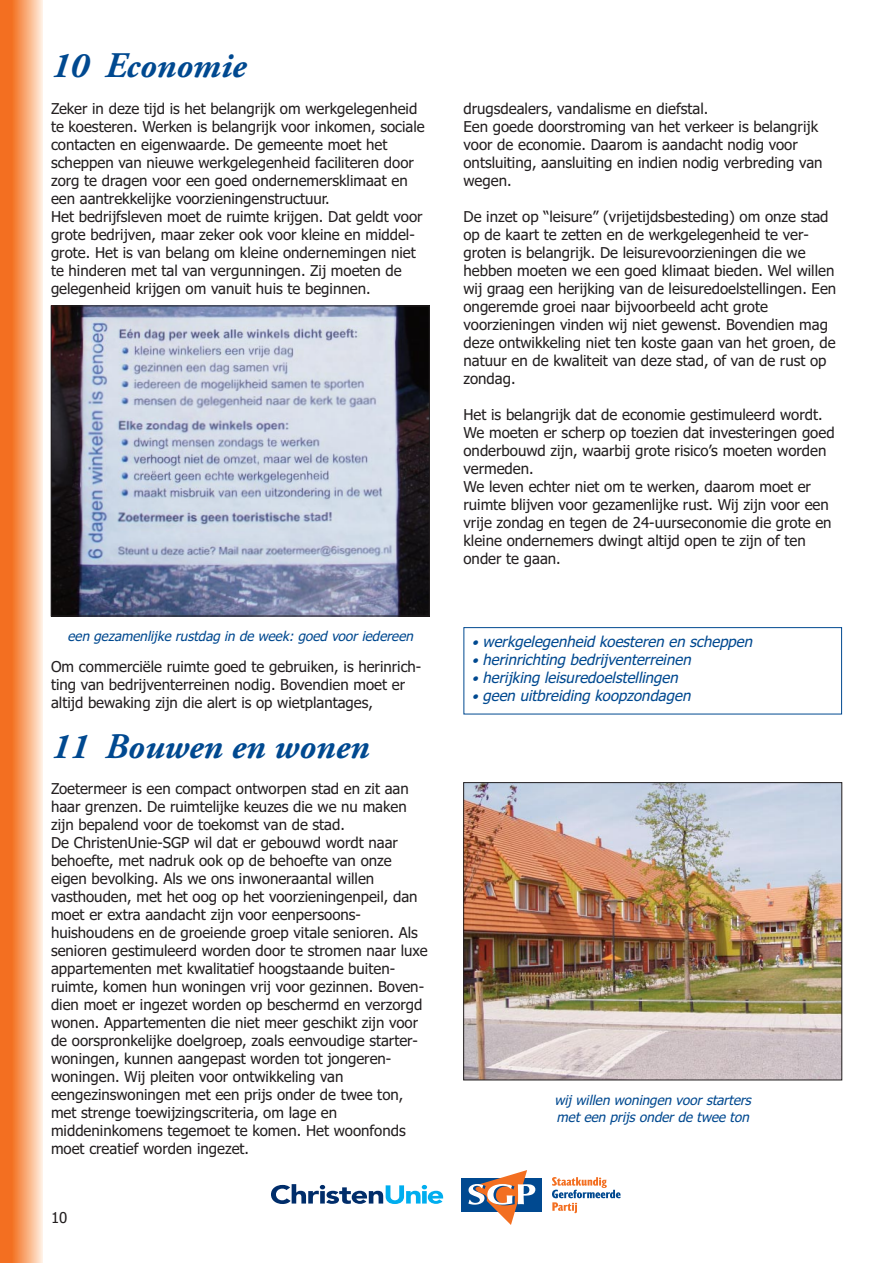
<style>
.page{position:relative;width:893px;height:1263px;background:#fff}
.page>*{position:absolute;margin:0;border:0;box-sizing:border-box;transform-origin:0 0}
.t1{font:italic 700 36px "Adobe Garamond Pro";color:#004990}
.t2{font:15px/18px "Tahoma";color:#231f20}
.t3{font:italic 15px "Tahoma";color:#004990}
.t4{font:italic 13.5px/16.2px "Tahoma";color:#004990}
.s1{font-size:13.5px}
</style>
<div class="page">
<div style="left:0;top:0;width:17px;height:1263px;background:#f36f21"></div>
<div style="left:13px;top:0;width:30px;height:1263px;background:linear-gradient(to right,#f47525,#ffecdb)"></div>
<div style="left:461px;top:1178px;width:81px;height:33px;background:#004990"></div>
<svg style="left:468px;top:1170px;width:70px;height:55px"></svg>
<svg style="left:552px;top:1177px;width:69px;height:36px"></svg>
<svg style="left:271px;top:1184px;width:172px;height:20px"></svg>
<img style="left:465px;top:784px;width:375px;height:294px">
<div style="left:463px;top:782px;width:379px;height:298px;border:1px solid #231f20"></div>
<img style="left:53px;top:308px;width:374px;height:306px">
<div style="left:51px;top:306px;width:378px;height:310px;border:1px solid #231f20"></div>
<div style="left:463px;top:627px;width:379px;height:87px;border:1px solid #004990"></div>
<h1 class="t1" style="left:51px;top:51px;width:197px">10 Economie</h1>
<p class="t2" style="left:51px;top:100px;width:375px">Zeker in deze tijd is het belangrijk om werkgelegenheid te koesteren. Werken is belangrijk voor inkomen, sociale contacten en eigenwaarde. De gemeente moet het scheppen van nieuwe werkgelegenheid faciliteren door zorg te dragen voor een goed ondernemersklimaat en een aantrekkelijke voorzieningenstructuur.<br>Het bedrijfsleven moet de ruimte krijgen. Dat geldt voor grote bedrijven, maar zeker ook voor kleine en middel&shy;grote. Het is van belang om kleine ondernemingen niet te hinderen met tal van vergunningen. Zij moeten de gelegenheid krijgen om vanuit huis te beginnen.</p>
<p class="t2" style="left:463px;top:100px;width:361px">drugsdealers, vandalisme en diefstal.<br>Een goede doorstroming van het verkeer is belangrijk voor de economie. Daarom is aandacht nodig voor ontsluiting, aansluiting en indien nodig verbreding van wegen.</p>
<p class="t2" style="left:463px;top:208px;width:374px">De inzet op “leisure” (vrijetijdsbesteding) om onze stad op de kaart te zetten en de werkgelegenheid te ver&shy;groten is belangrijk. De leisurevoorzieningen die we hebben moeten we een goed klimaat bieden. Wel willen wij graag een herijking van de leisuredoelstellingen. Een ongeremde groei naar bijvoorbeeld acht grote voorzieningen vinden wij niet gewenst. Bovendien mag deze ontwikkeling niet ten koste gaan van het groen, de natuur en de kwaliteit van deze stad, of van de rust op zondag.</p>
<p class="t2" style="left:463px;top:406px;width:373px">Het is belangrijk dat de economie gestimuleerd wordt.<br>We moeten er scherp op toezien dat investeringen goed onderbouwd zijn, waarbij grote risico’s moeten worden vermeden.<br>We leven echter niet om te werken, daarom moet er ruimte blijven voor gezamenlijke rust. Wij zijn voor een vrije zondag en tegen de 24-uurseconomie die grote en kleine ondernemers dwingt altijd open te zijn of ten onder te gaan.</p>
<p class="t4" style="left:68px;top:629px;width:350px">een gezamenlij ke rustdag in de week: goed voor iedereen</p>
<p class="t3" style="left:472px;top:635px;width:285px"><span class="s1">•</span> werkgelegenheid koesteren en scheppen</p>
<p class="t3" style="left:472px;top:653px;width:224px"><span class="s1">•</span> herinrichting bedrijventerreinen</p>
<p class="t3" style="left:472px;top:671px;width:211px"><span class="s1">•</span> herijking leisuredoelstellingen</p>
<p class="t3" style="left:472px;top:689px;width:223px"><span class="s1">•</span> geen uitbreiding koopzondagen</p>
<p class="t2" style="left:51px;top:658px;width:372px">Om commerciële ruimte goed te gebruiken, is herinrich&shy;ting van bedrijventerreinen nodig. Bovendien moet er altijd bewaking zijn die alert is op wietplantages,</p>
<h1 class="t1" style="left:51px;top:732px;width:320px">11 Bouwen en wonen</h1>
<p class="t2" style="left:51px;top:781px;width:378px">Zoetermeer is een compact ontworpen stad en zit aan haar grenzen. De ruimtelijke keuzes die we nu maken zijn bepalend voor de toekomst van de stad.<br>De ChristenUnie-SGP wil dat er gebouwd wordt naar behoefte, met nadruk ook op de behoefte van onze eigen bevolking. Als we ons inwoneraantal willen vasthouden, met het oog op het voorzieningenpeil, dan moet er extra aandacht zijn voor eenpersoons&shy;huishoudens en de groeiende groep vitale senioren. Als senioren gestimuleerd worden door te stromen naar luxe appartementen met kwalitatief hoogstaande buiten&shy;ruimte, komen hun woningen vrij voor gezinnen. Boven&shy;dien moet er ingezet worden op beschermd en verzorgd wonen. Appartementen die niet meer geschikt zijn voor de oorspronkelijke doelgroep, zoals eenvoudige starter&shy;woningen, kunnen aangepast worden tot jongeren&shy;woningen. Wij pleiten voor ontwikkeling van eengezinswoningen met een prijs onder de twee ton, met strenge toewijzingscriteria, om lage en middeninkomens tegemoet te komen. Het woonfonds moet creatief worden ingezet.</p>
<p class="t2" style="left:51px;top:1210px;width:18px">10</p>
<p class="t4" style="left:554px;top:1093px;width:201px">wij willen woningen voor starters met een prijs onder de twee ton</p>
</div>
